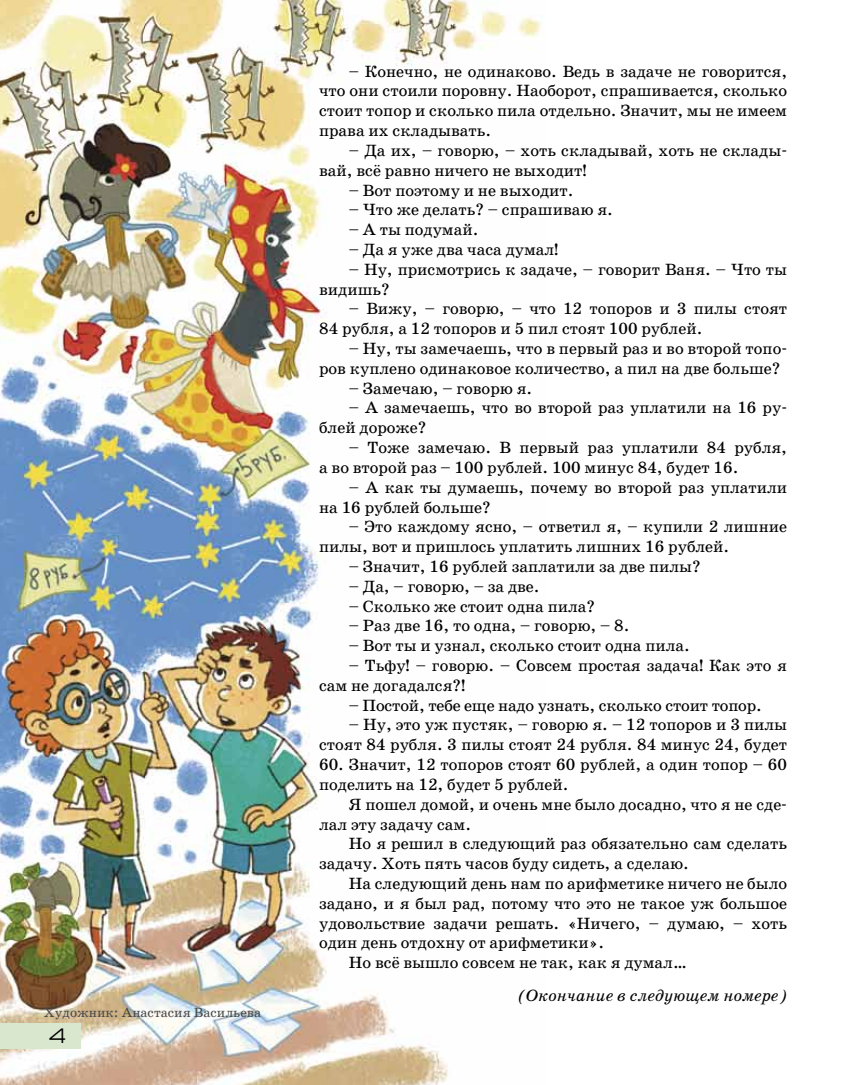
<style>
.page{position:relative;width:851px;height:1085px;background:#fff}
.page>*{position:absolute;margin:0;border:0;box-sizing:border-box;transform-origin:0 0}
.t1{font:21px "Europe Ext";color:#000}
.t2{font:16.5px/19.8px "School Book C";color:#000}
.t3{font:italic 16.5px "School Book C";color:#000}
.t4{font:13.5px "School Book AC";color:#484848}
</style>
<div class="page">
<img style="left:0;top:0;width:542px;height:1084px">
<div style="left:0;top:1023px;width:81px;height:25px;background:#d8e7ce"></div>
<p class="t4" style="left:44px;top:1004px;width:219px">Художник: Анастасия Васильева</p>
<p class="t1" style="left:48px;top:1024px;width:20px">4</p>
<p class="t2" style="left:319px;top:61px;width:469px;text-align:justify;text-indent:30px">– Конечно, не одинаково. Ведь в задаче не говорится, что они стоили поровну. Наоборот, спрашивается, сколько стоит топор и сколько пила отдельно. Значит, мы не имеем права их складывать.</p>
<p class="t2" style="left:319px;top:141px;width:469px;text-indent:30px">– Да их, – говорю, – хоть складывай, хоть не склады&shy;вай, всё равно ничего не выходит!</p>
<p class="t2" style="left:349px;top:180px;width:226px">– Вот поэтому и не выходит.</p>
<p class="t2" style="left:349px;top:200px;width:265px">– Что же делать? – спрашиваю я.</p>
<p class="t2" style="left:349px;top:220px;width:131px">– А ты подумай.</p>
<p class="t2" style="left:349px;top:240px;width:211px">– Да я уже два часа думал!</p>
<p class="t2" style="left:319px;top:259px;width:469px;text-indent:30px">– Ну, присмотрись к задаче, – говорит Ваня. – Что ты видишь?</p>
<p class="t2" style="left:319px;top:299px;width:469px;text-indent:30px">– Вижу, – говорю, – что 12 топоров и 3 пилы стоят<br>84 рубля, а 12 топоров и 5 пил стоят 100 рублей.</p>
<p class="t2" style="left:319px;top:339px;width:469px;text-indent:30px">– Ну, ты замечаешь, что в первый раз и во второй топо&shy;ров куплено одинаковое количество, а пил на две больше?</p>
<p class="t2" style="left:349px;top:378px;width:185px">– Замечаю, – говорю я.</p>
<p class="t2" style="left:319px;top:398px;width:469px;text-indent:30px">– А замечаешь, что во второй раз уплатили на 16 ру&shy;блей дороже?</p>
<p class="t2" style="left:319px;top:438px;width:469px;text-indent:30px">– Тоже замечаю. В первый раз уплатили 84 рубля, а во второй раз – 100 рублей. 100 минус 84, будет 16.</p>
<p class="t2" style="left:319px;top:477px;width:469px;text-indent:30px">– А как ты думаешь, почему во второй раз уплатили на 16 рублей больше?</p>
<p class="t2" style="left:319px;top:517px;width:469px;text-indent:30px">– Это каждому ясно, – ответил я, – купили 2 лишние пилы, вот и пришлось уплатить лишних 16 рублей.</p>
<p class="t2" style="left:349px;top:556px;width:353px">– Значит, 16 рублей заплатили за две пилы?</p>
<p class="t2" style="left:349px;top:576px;width:192px">– Да, – говорю, – за две.</p>
<p class="t2" style="left:349px;top:596px;width:248px">– Сколько же стоит одна пила?</p>
<p class="t2" style="left:349px;top:616px;width:282px">– Раз две 16, то одна, – говорю, – 8.</p>
<p class="t2" style="left:349px;top:636px;width:342px">– Вот ты и узнал, сколько стоит одна пила.</p>
<p class="t2" style="left:319px;top:655px;width:469px;text-indent:30px">– Тьфу! – говорю. – Совсем простая задача! Как это я сам не догадался?!</p>
<p class="t2" style="left:349px;top:695px;width:414px">– Постой, тебе еще надо узнать, сколько стоит топор.</p>
<p class="t2" style="left:319px;top:715px;width:469px;text-align:right">– Ну, это уж пустяк, – говорю я. – 12 топоров и 3 пилы стоят 84 рубля. 3 пилы стоят 24 рубля. 84 минус 24, будет</p>
<p class="t2" style="left:319px;top:754px;width:469px">60. Значит, 12 топоров стоят 60 рублей, а один топор – 60 поделить на 12, будет 5 рублей.</p>
<p class="t2" style="left:319px;top:794px;width:469px;text-indent:30px">Я пошел домой, и очень мне было досадно, что я не сде&shy;лал эту задачу сам.</p>
<p class="t2" style="left:319px;top:834px;width:469px;text-indent:30px">Но я решил в следующий раз обязательно сам сделать задачу. Хоть пять часов буду сидеть, а сделаю.</p>
<p class="t2" style="left:349px;top:873px;width:439px">На следующий день нам по арифметике ничего не было</p>
<p class="t2" style="left:319px;top:893px;width:469px">задано, и я был рад, потому что это не такое уж большое</p>
<p class="t2" style="left:319px;top:913px;width:469px">удовольствие задачи решать. «Ничего, – думаю, – хоть</p>
<p class="t2" style="left:319px;top:933px;width:286px">один день отдохну от арифметики».</p>
<p class="t2" style="left:349px;top:952px;width:339px">Но всё вышло совсем не так, как я думал…</p>
<p class="t3" style="left:517px;top:985px;width:271px">(Окончание в следующем номере)</p>
</div>
